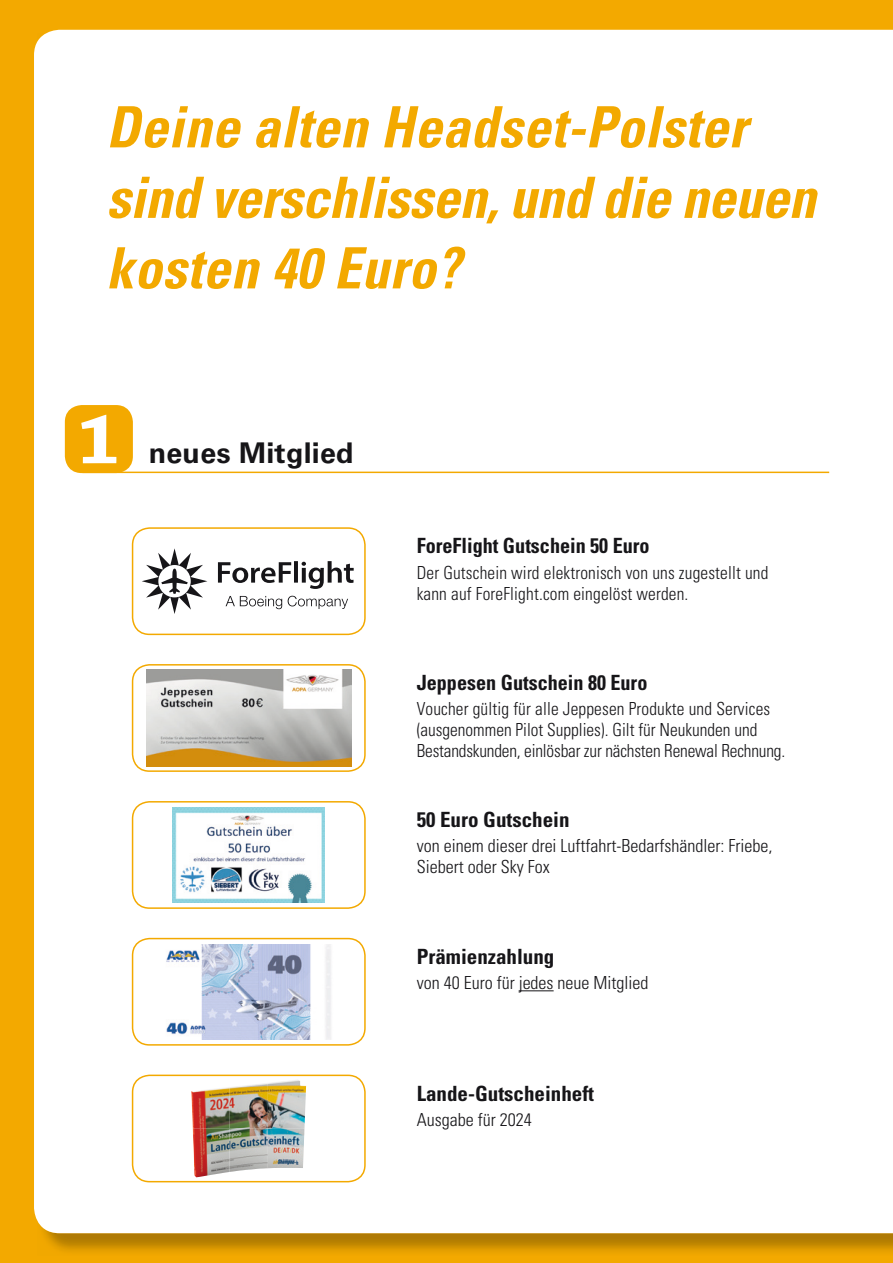
<style>
.page{position:relative;width:893px;height:1263px;background:#f3a900}
.page>*{position:absolute;margin:0;border:0;box-sizing:border-box;transform-origin:0 0}
.t1{font:700 75px "Chaparral Pro";color:#fff}
.t2{font:italic 700 condensed 57px/70.5px "Univers LT";letter-spacing:.01em;color:#f3a900;scale:.96 1}
.t3{font:700 28.5px "Univers LT";letter-spacing:.01em;color:#161518}
.t4{font:700 condensed 21px "Univers LT";color:#161518;scale:.96 1}
.t5{font:700 condensed 21px "Univers LT";color:#161518}
.t6{font:300 condensed 18px/21px "Univers LT";color:#161518;scale:.96 1}
.t7{font:300 condensed 18px/21px "Univers LT";color:#161518}
</style>
<div class="page">
<img style="left:44px;top:1233px;width:849px;height:19px">
<div style="left:34px;top:30px;width:859px;height:1203px;background:#fff"></div>
<div style="left:133px;top:665px;width:232px;height:106px;background:#fff;border-radius:17px"></div>
<img style="left:146px;top:669px;width:205px;height:97px">
<div style="left:132px;top:664px;width:234px;height:108px;border:2px solid #f3a900;border-radius:17px"></div>
<div style="left:133px;top:802px;width:232px;height:106px;background:#fff;border-radius:17px"></div>
<img style="left:173px;top:807px;width:152px;height:96px">
<div style="left:132px;top:801px;width:234px;height:108px;border:2px solid #f3a900;border-radius:17px"></div>
<hr style="left:519px;top:990px;width:35px;height:1px;background:#161518">
<div style="left:133px;top:938px;width:232px;height:107px;background:#fff;border-radius:17px"></div>
<img style="left:166px;top:944px;width:165px;height:95px">
<div style="left:132px;top:938px;width:234px;height:108px;border:2px solid #f3a900;border-radius:17px"></div>
<div style="left:133px;top:1075px;width:232px;height:107px;background:#fff;border-radius:17px"></div>
<img style="left:191px;top:1087px;width:38px;height:41px">
<img style="left:229px;top:1083px;width:39px;height:89px">
<img style="left:268px;top:1080px;width:38px;height:48px">
<img style="left:193px;top:1128px;width:37px;height:49px">
<img style="left:268px;top:1128px;width:36px;height:40px">
<div style="left:132px;top:1074px;width:234px;height:108px;border:2px solid #f3a900;border-radius:17px"></div>
<div style="left:133px;top:528px;width:232px;height:106px;background:#fff;border-radius:17px"></div>
<svg style="left:142px;top:548px;width:65px;height:66px"></svg>
<svg style="left:218px;top:561px;width:136px;height:28px"></svg>
<svg style="left:226px;top:596px;width:56px;height:13px"></svg>
<svg style="left:288px;top:596px;width:60px;height:13px"></svg>
<div style="left:132px;top:527px;width:234px;height:108px;border:2px solid #f3a900;border-radius:17px"></div>
<hr style="left:82px;top:472px;width:747px;height:1px;background:#f3a900">
<div style="left:65px;top:405px;width:68px;height:68px;background:#f3a900;border-radius:17px"></div>
<h2 class="t2" style="left:106px;top:92px;width:741px">Deine alten Headset-Polster sind verschlissen, und die neuen kosten 40 Euro?</h2>
<h1 class="t1" style="left:78px;top:395px;width:44px">1</h1>
<h3 class="t3" style="left:149px;top:436px;width:206px">neues Mitglied</h3>
<p class="t4" style="left:417px;top:533px;width:244px">ForeFlight Gutschein 50 Euro</p>
<p class="t6" style="left:417px;top:562px;width:368px">Der Gutschein wird elektronisch von uns zugestellt und kann auf ForeFlight.com eingelöst werden.</p>
<p class="t4" style="left:417px;top:670px;width:242px">Jeppesen Gutschein 80 Euro</p>
<p class="t6" style="left:417px;top:698px;width:385px">Voucher gültig für alle Jeppesen Produkte und Services (ausgenommen Pilot Supplies). Gilt für Neukunden und<br>Bestandskunden, einlösbar zur nächsten Renewal Rechnung.</p>
<p class="t5" style="left:417px;top:807px;width:154px">50 Euro Gutschein</p>
<p class="t7" style="left:417px;top:835px;width:357px">von einem dieser drei Luftfahrt-Bedarfshändler: Friebe,<br>Siebert oder Sky Fox</p>
<p class="t5" style="left:417px;top:943px;width:139px">Prämienzahlung</p>
<p class="t7" style="left:417px;top:972px;width:233px">von 40 Euro für jedes neue Mitglied</p>
<p class="t5" style="left:417px;top:1080px;width:179px">Lande-Gutscheinheft</p>
<p class="t7" style="left:417px;top:1109px;width:116px">Ausgabe für 2024</p>
</div>
